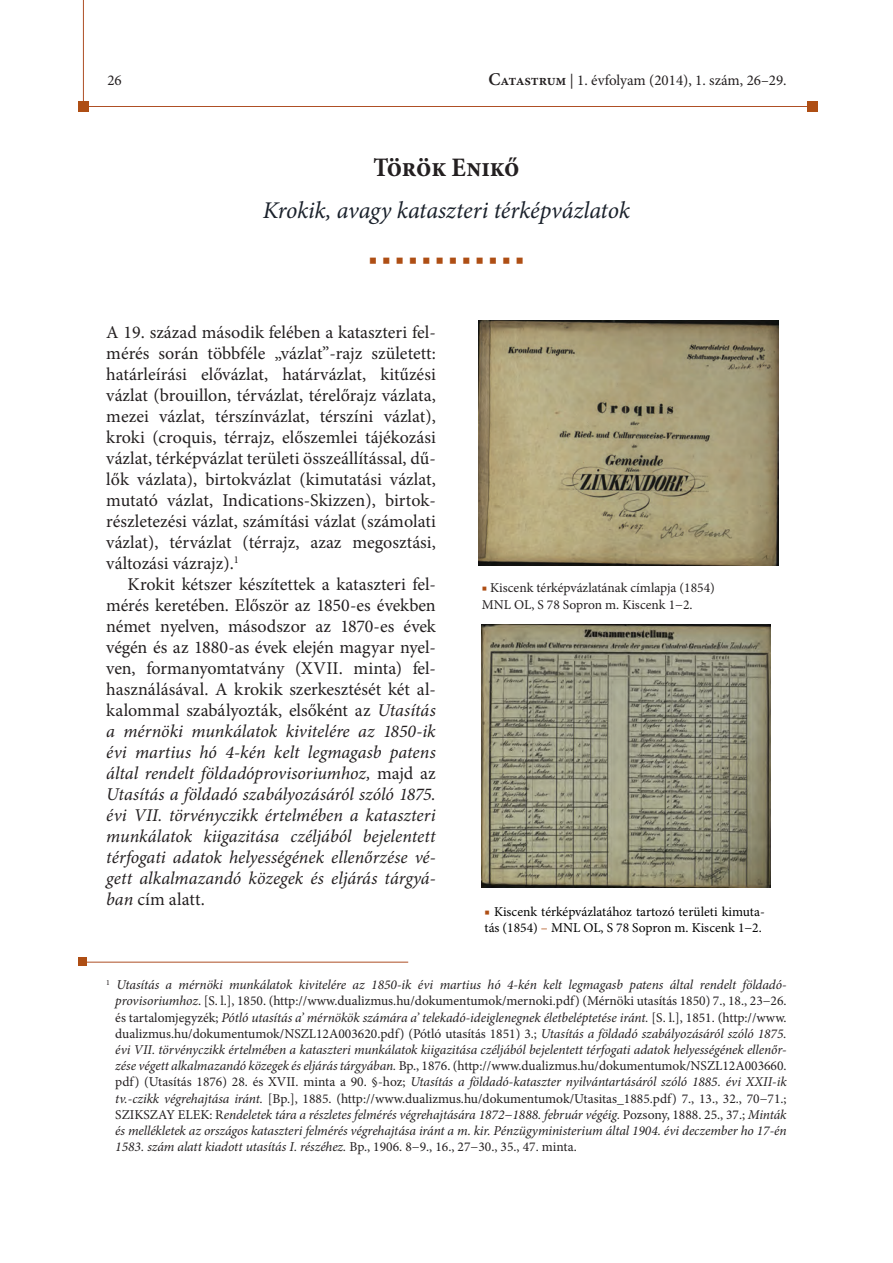
<style>
.page{position:relative;width:893px;height:1263px;background:#fff}
.page>*{position:absolute;margin:0;border:0;box-sizing:border-box;transform-origin:0 0}
.t1{font:700 condensed 27px "Minion Pro";letter-spacing:-.005em;color:#231f20}
.t2{font:italic 24px "Minion Pro";letter-spacing:-.01em;color:#1a212b}
.t3{font:21px "Minion Pro";color:#ae4e14}
.t4{font:italic 18px/21px "Minion Pro";color:#231f20;text-align:justify}
.t5{font:18px/21px "Minion Pro";letter-spacing:.005em;color:#231f20;text-align:justify}
.t6{font:15px "Minion Pro";color:#231f20}
.t7{font:italic 13.5px/16.2px "Minion Pro";letter-spacing:-.005em;color:#231f20;text-align:justify}
.t8{font:13.5px/16.2px "Minion Pro";color:#000}
.t9{font:13.5px/16.2px "Minion Pro";color:#231f20}
.s1{font-weight:600;font-size:18px}
.s2{font-weight:600}
.s3{font-style:normal}
.s4{color:#ae4e14}
</style>
<div class="page">
<hr style="left:82px;top:106px;width:730px;height:1px;background:#ae4f25">
<hr style="left:83px;top:0;width:1px;height:106px;background:#ae4f25">
<div style="left:78px;top:101px;width:11px;height:10px;background:#ae4e14"></div>
<div style="left:807px;top:101px;width:10px;height:10px;background:#ae4e14"></div>
<img style="left:479px;top:321px;width:299px;height:244px">
<img style="left:482px;top:624px;width:288px;height:263px">
<hr style="left:79px;top:962px;width:329px;height:1px;background:#ae4f25">
<div style="left:78px;top:958px;width:9px;height:8px;background:#ae4e14"></div>
<p class="t6" style="left:107px;top:70px;width:16px">26</p>
<p class="t6" style="left:488px;top:70px;width:300px"><span class="s1">C</span><span class="s2">atastrum</span> | 1. évfolyam (2014), 1. szám, 26–29.</p>
<h1 class="t1" style="left:373px;top:149px;width:148px">Török Enikő</h1>
<h2 class="t2" style="left:263px;top:194px;width:369px">Krokik, avagy kataszteri térképvázlatok</h2>
<h3 class="t3" style="left:369px;top:245px;width:157px">■ ■ ■ ■ ■ ■ ■ ■ ■ ■ ■ ■</h3>
<p class="t5" style="left:106px;top:321px;width:331px">A 19. század második felében a kataszteri fel&shy;mérés során többféle „vázlat”-rajz született: határleírási elővázlat, határvázlat, kitűzési vázlat (brouillon, térvázlat, térelőrajz vázlata, mezei vázlat, térszínvázlat, térszíni vázlat), kroki (croquis, térrajz, előszemlei tájékozási vázlat, térképvázlat területi összeállítással, dű&shy;lők vázlata), birtokvázlat (kimutatási vázlat, mutató vázlat, Indications-Skizzen), birtok&shy;részletezési vázlat, számítási vázlat (számolati vázlat), térvázlat (térrajz, azaz megosztási, változási vázrajz).<sup>1</sup></p>
<p class="t4" style="left:106px;top:573px;width:331px;text-indent:21px"><span class="s3">Krokit kétszer készítettek a kataszteri fel&shy;mérés keretében. Először az 1850-es években német nyelven, másodszor az 1870-es évek végén és az 1880-as évek elején magyar nyel&shy;ven, formanyomtatvány (XVII. minta) fel&shy;használásával. A krokik szerkesztését két al&shy;kalommal szabályozták, elsőként az</span> Utasítás a mérnöki munkálatok kivitelére az 1850-ik évi martius hó 4-kén kelt legmagasb patens által rendelt földadóprovisoriumhoz, <span class="s3">majd az </span>Utasítás a földadó szabályozásáról szóló 1875. évi VII. törvényczikk értelmében a kataszteri munkálatok kiigazitása czéljából bejelentett térfogati adatok helyességének ellenőrzése vé&shy;gett alkalmazandó közegek és eljárás tárgyá&shy;ban <span class="s3">cím alatt.</span></p>
<p class="t9" style="left:482px;top:580px;width:235px"><span class="s4">■</span> Kiscenk térképvázlatának címlapja (1854)<br>MNL OL, S 78 Sopron m. Kiscenk 1−2.</p>
<p class="t8" style="left:484px;top:903px;width:282px"><span class="s4">■</span> Kiscenk térképvázlatához tartozó területi kimuta&shy;tás (1854) <span class="s4">–</span> MNL OL, S 78 Sopron m. Kiscenk 1−2.</p>
<p class="t7" style="left:115px;top:977px;width:673px;text-indent:-9px"><sup>1</sup> Utasítás a mérnöki munkálatok kivitelére az 1850-ik évi martius hó 4-kén kelt legmagasb patens által rendelt földadó&shy;provisoriumhoz<span class="s3">. [S. l.], 1850. (http://www.dualizmus.hu/dokumentumok/mernoki.pdf) (Mérnöki utasítás 1850) 7., 18., 23−26. és tartalomjegyzék;</span> Pótló utasítás a’ mérnökök számára a’ telekadó-ideiglenegnek életbeléptetése iránt. <span class="s3">[S. l.], 1851. (http://www. dualizmus.hu/dokumentumok/NSZL12A003620.pdf) (Pótló utasítás 1851) 3.;</span> Utasítás a földadó szabályozásáról szóló 1875. évi VII. törvényczikk értelmében a kataszteri munkálatok kiigazitása czéljából bejelentett térfogati adatok helyességének ellenőr&shy;zése végett alkalmazandó közegek és eljárás tárgyában. <span class="s3">Bp., 1876. (http://www.dualizmus.hu/dokumentumok/NSZL12A003660. pdf) (Utasítás 1876) 28. és XVII. minta a 90. §-hoz;</span> Utasítás a földadó-kataszter nyilvántartásáról szóló 1885. évi XXII-ik tv.-czikk végrehajtása iránt. <span class="s3">[Bp.], 1885. (http://www.dualizmus.hu/dokumentumok/Utasitas_1885.pdf) 7., 13., 32., 70−71.; SZIKSZAY ELEK: R</span>endeletek tára a részletes felmérés végrehajtására 1872−1888. február végéig. <span class="s3">Pozsony, 1888. 25., 37.;</span> Minták és mellékletek az országos kataszteri felmérés végrehajtása iránt a m. kir. Pénzügyministerium által 1904. évi deczember ho 17-én 1583. szám alatt kiadott utasítás I. részéhez. <span class="s3">Bp., 1906. 8−9., 16., 27−30., 35., 47. minta.</span></p>
</div>
